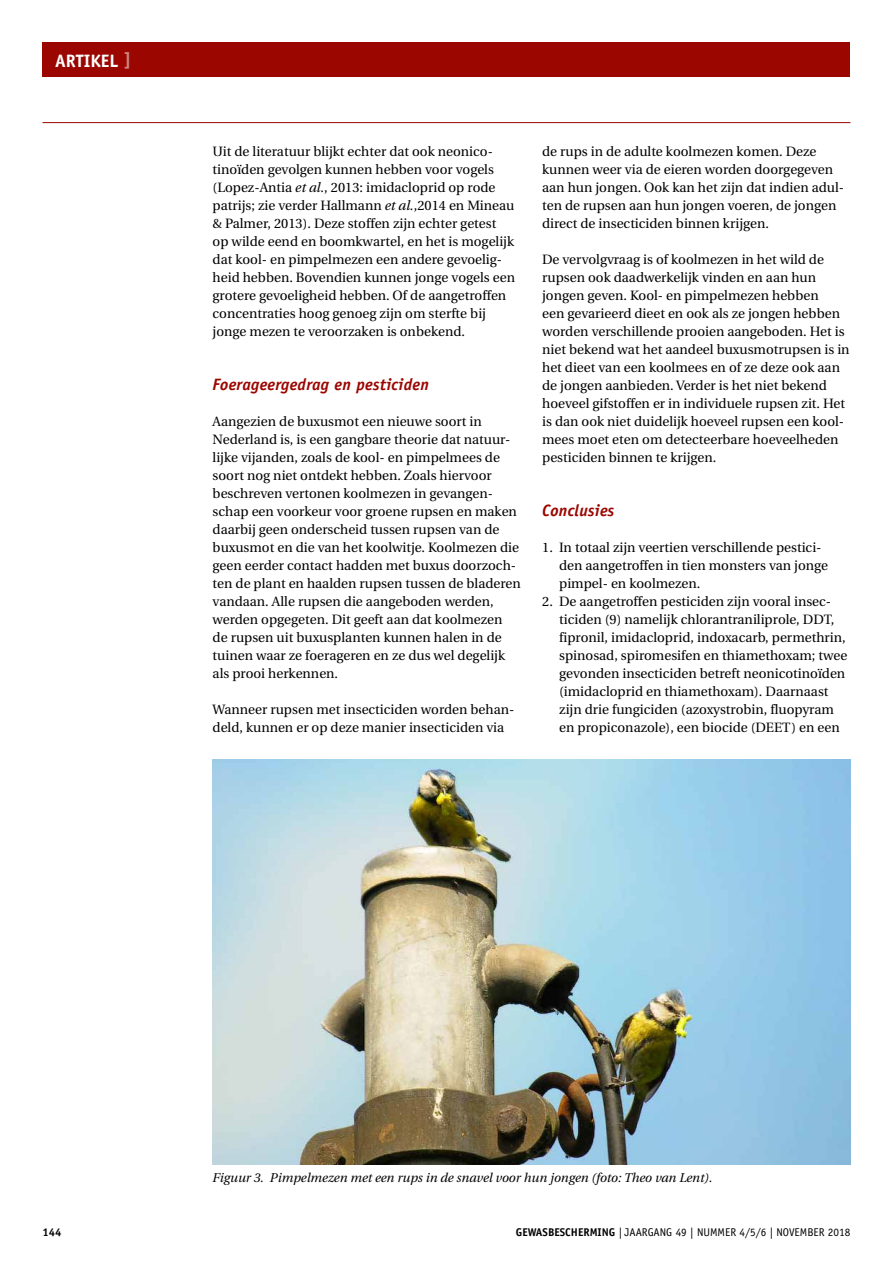
<style>
.page{position:relative;width:893px;height:1263px;background:#fff}
.page>*{position:absolute;margin:0;border:0;box-sizing:border-box;transform-origin:0 0}
.t1{font:700 18px "Officina Sans";color:#fff}
.t2{font:italic 700 16.5px "Officina Sans";letter-spacing:.015em;color:#9b0600}
.t3{font:13.5px/18px "Utopia";color:#000}
.t4{font:italic 12.75px "Utopia";color:#000}
.t5{font:11.25px "Officina Sans";color:#000}
.t6{font:700 11.25px "Officina Sans";color:#000}
.s1{color:#cd8380}
.s2{font-style:italic}
.s3{font-weight:700}
</style>
<div class="page">
<div style="left:43px;top:43px;width:807px;height:34px;background:#9b0600"></div>
<hr style="left:43px;top:122px;width:807px;height:1px;background:#9b0600">
<img style="left:213px;top:759px;width:637px;height:405px">
<h1 class="t1" style="left:55px;top:49px;width:78px">ARTIKEL <span class="s1">]</span></h1>
<p class="t3" style="left:213px;top:143px;width:304px">Uit de literatuur blijkt echter dat ook neonico&shy;tinoïden gevolgen kunnen hebben voor vogels (Lopez-Antia <span class="s2">et al.</span>, 2013: imidacloprid op rode patrijs; zie verder Hallmann <span class="s2">et al.</span>,2014 en Mineau &amp; Palmer, 2013). Deze stoffen zijn echter getest op wilde eend en boomkwartel, en het is mogelijk dat kool- en pimpelmezen een andere gevoelig&shy;heid hebben. Bovendien kunnen jonge vogels een grotere gevoeligheid hebben. Of de aangetroffen concentraties hoog genoeg zijn om sterfte bij jonge mezen te veroorzaken is onbekend.</p>
<p class="t2" style="left:213px;top:375px;width:218px">Foerageergedrag en pesticiden</p>
<p class="t3" style="left:213px;top:413px;width:310px">Aangezien de buxusmot een nieuwe soort in Nederland is, is een gangbare theorie dat natuur&shy;lijke vijanden, zoals de kool- en pimpelmees de soort nog niet ontdekt hebben. Zoals hiervoor beschreven vertonen koolmezen in gevangen&shy;schap een voorkeur voor groene rupsen en maken daarbij geen onderscheid tussen rupsen van de buxusmot en die van het koolwitje. Koolmezen die geen eerder contact hadden met buxus doorzoch&shy;ten de plant en haalden rupsen tussen de bladeren vandaan. Alle rupsen die aangeboden werden, werden opgegeten. Dit geeft aan dat koolmezen de rupsen uit buxusplanten kunnen halen in de tuinen waar ze foerageren en ze dus wel degelijk als prooi herkennen.</p>
<p class="t3" style="left:213px;top:701px;width:303px">Wanneer rupsen met insecticiden worden behan&shy;deld, kunnen er op deze manier insecticiden via</p>
<p class="t3" style="left:542px;top:143px;width:303px">de rups in de adulte koolmezen komen. Deze kunnen weer via de eieren worden doorgegeven aan hun jongen. Ook kan het zijn dat indien adul&shy;ten de rupsen aan hun jongen voeren, de jongen direct de insecticiden binnen krijgen.</p>
<p class="t3" style="left:542px;top:251px;width:309px">De vervolgvraag is of koolmezen in het wild de rupsen ook daadwerkelijk vinden en aan hun jongen geven. Kool- en pimpelmezen hebben<br>een gevarieerd dieet en ook als ze jongen hebben worden verschillende prooien aangeboden. Het is niet bekend wat het aandeel buxusmotrupsen is in het dieet van een koolmees en of ze deze ook aan de jongen aanbieden. Verder is het niet bekend hoeveel gifstoffen er in individuele rupsen zit. Het is dan ook niet duidelijk hoeveel rupsen een kool&shy;mees moet eten om detecteerbare hoeveelheden pesticiden binnen te krijgen.</p>
<p class="t2" style="left:542px;top:501px;width:74px">Conclusies</p>
<p class="t3" style="left:559px;top:539px;width:270px;text-indent:-17px">1. In totaal zijn veertien verschillende pestici&shy;den aangetroffen in tien monsters van jonge pimpel- en koolmezen.</p>
<p class="t3" style="left:559px;top:593px;width:290px;text-indent:-17px">2. De aangetroffen pesticiden zijn vooral insec&shy;ticiden (9) namelijk chlorantraniliprole, DDT, fipronil, imidacloprid, indoxacarb, permethrin, spinosad, spiromesifen en thiamethoxam; twee gevonden insecticiden betreft neonicotinoïden (imidacloprid en thiamethoxam). Daarnaast zijn drie fungiciden (azoxystrobin, fluopyram en propiconazole), een biocide (DEET) en een</p>
<p class="t4" style="left:213px;top:1171px;width:501px">Figuur 3. Pimpelmezen met een rups in de snavel voor hun jongen (foto: Theo van Lent).</p>
<p class="t6" style="left:43px;top:1225px;width:20px">144</p>
<p class="t5" style="left:516px;top:1226px;width:336px"><span class="s3">GEWASBESCHERMING</span> | JAARGANG 49 | NUMMER 4/5/6 | NOVEMBER 2018</p>
</div>
